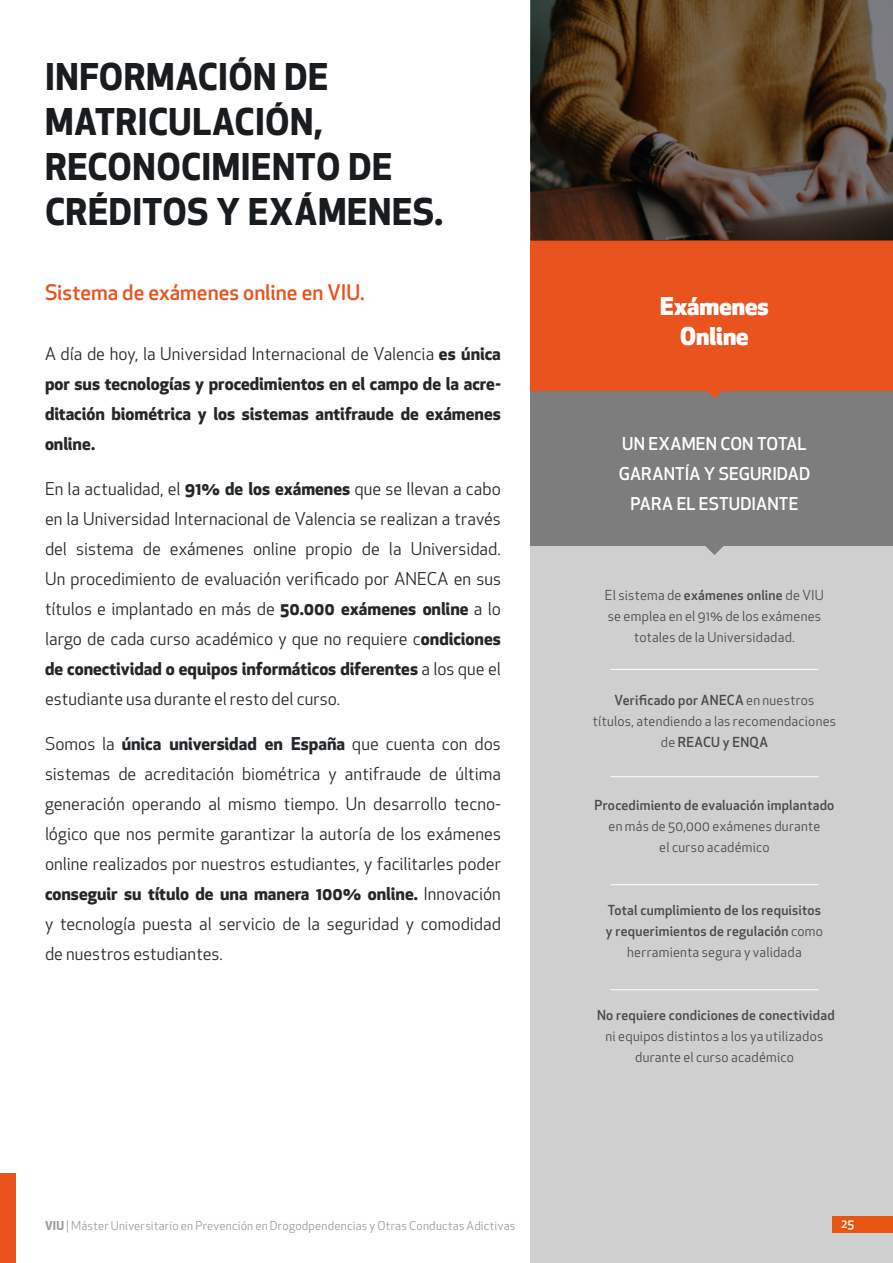
<style>
.page{position:relative;width:893px;height:1263px;background:#fff}
.page>*{position:absolute;margin:0;border:0;box-sizing:border-box;transform-origin:0 0}
.t1{font:700 36px/45px "Apex New";letter-spacing:.015em;color:#191c1f}
.t2{font:800 24px/30px "Apex New";color:#fff;text-align:center}
.t3{font:500 21px "Apex New";color:#e9531d}
.t4{font:17.25px/30px "Apex New";color:#24272a;text-align:justify}
.t5{font:700 17.25px/30px "Apex New";color:#24272a;text-align:justify}
.t6{font:500 17.25px/30px "Apex New";letter-spacing:.01em;color:#fff;text-align:center}
.t7{font:13.5px/21px "Apex New";letter-spacing:.02em;color:#47494c;text-align:center}
.t8{font:500 13.5px/21px "Apex New";letter-spacing:.015em;color:#47494c;text-align:center}
.t9{font:12px "Apex New";letter-spacing:.02em;color:#9d9d9c}
.t10{font:500 12px "Apex New";color:#fff}
.s1{font-weight:400}
.s2{font-weight:700}
.s3{font-weight:500}
</style>
<div class="page">
<div style="left:531px;top:546px;width:362px;height:717px;background:#cfcfcf"></div>
<hr style="left:610px;top:669px;width:209px;height:1px;background:#fff">
<hr style="left:610px;top:776px;width:209px;height:1px;background:#fff">
<hr style="left:610px;top:884px;width:209px;height:1px;background:#fff">
<hr style="left:610px;top:989px;width:209px;height:1px;background:#fff">
<div style="left:0;top:1173px;width:15px;height:90px;background:#e9531d"></div>
<div style="left:833px;top:1217px;width:60px;height:16px;background:#e75713"></div>
<svg style="left:705px;top:546px;width:19px;height:9px"></svg>
<div style="left:531px;top:390px;width:362px;height:156px;background:#7d7d7d"></div>
<div style="left:531px;top:240px;width:362px;height:150px;background:#e9531d"></div>
<svg style="left:698px;top:390px;width:33px;height:9px"></svg>
<svg style="left:531px;top:0;width:362px;height:240px;background:#4f3b28"></svg>
<h1 class="t1" style="left:45px;top:53px;width:400px">INFORMACIÓN DE<br>MATRICULACIÓN,<br>RECONOCIMIENTO DE<br>CRÉDITOS Y EXÁMENES.</h1>
<p class="t3" style="left:45px;top:278px;width:321px">Sistema de exámenes online en VIU.</p>
<p class="t5" style="left:45px;top:338px;width:457px"><span class="s1">A día de hoy, la Universidad Internacional de Valencia</span> es única por sus tecnologías y procedimientos en el campo de la acre&shy;ditación biométrica y los sistemas antifraude de exámenes online.</p>
<p class="t4" style="left:45px;top:474px;width:457px">En la actualidad, el <span class="s2">91% de los exámenes</span> que se llevan a cabo en la Universidad Internacional de Valencia se realizan a través del sistema de exámenes online propio de la Universidad.<br>Un procedimiento de evaluación verificado por ANECA en sus títulos e implantado en más de <span class="s2">50.000 exámenes online</span> a lo largo de cada curso académico y que no requiere c<span class="s2">ondiciones de conectividad o equipos informáticos diferentes</span> a los que el estudiante usa durante el resto del curso.</p>
<p class="t4" style="left:45px;top:729px;width:457px">Somos la <span class="s2">única universidad en España</span> que cuenta con dos sistemas de acreditación biométrica y antifraude de última generación operando al mismo tiempo. Un desarrollo tecno&shy;lógico que nos permite garantizar la autoría de los exámenes online realizados por nuestros estudiantes, y facilitarles poder <span class="s2">conseguir su título de una manera 100% online.</span> Innovación y tecnología puesta al servicio de la seguridad y comodidad de nuestros estudiantes.</p>
<h2 class="t2" style="left:660px;top:290px;width:110px">Exámenes<br>Online</h2>
<p class="t6" style="left:619px;top:428px;width:193px">UN EXAMEN CON TOTAL<br>GARANTÍA Y SEGURIDAD<br>PARA EL ESTUDIANTE</p>
<p class="t7" style="left:605px;top:585px;width:221px">El sistema de <span class="s3">exámenes online</span> de VIU se emplea en el 91% de los exámenes totales de la Universidadad.</p>
<p class="t7" style="left:593px;top:690px;width:245px"><span class="s3">Verificado por ANECA</span> en nuestros títulos, atendiendo a las recomendaciones de <span class="s3">REACU y ENQA</span></p>
<p class="t8" style="left:595px;top:794px;width:241px">Procedimiento de evaluación implantado</p>
<p class="t7" style="left:609px;top:816px;width:213px">en más de 50,000 exámenes durante el curso académico</p>
<p class="t8" style="left:606px;top:899px;width:218px">Total cumplimiento de los requisitos y requerimientos de regulación <span class="s1">como herramienta segura y validada</span></p>
<p class="t8" style="left:597px;top:1004px;width:239px">No requiere condiciones de conectividad</p>
<p class="t7" style="left:606px;top:1026px;width:219px">ni equipos distintos a los ya utilizados durante el curso académico</p>
<p class="t9" style="left:45px;top:1218px;width:472px"><span class="s2">VIU</span> | Máster Universitario en Prevención en Drogodpendencias y Otras Conductas Adictivas</p>
<p class="t10" style="left:841px;top:1215px;width:15px">25</p>
</div>
